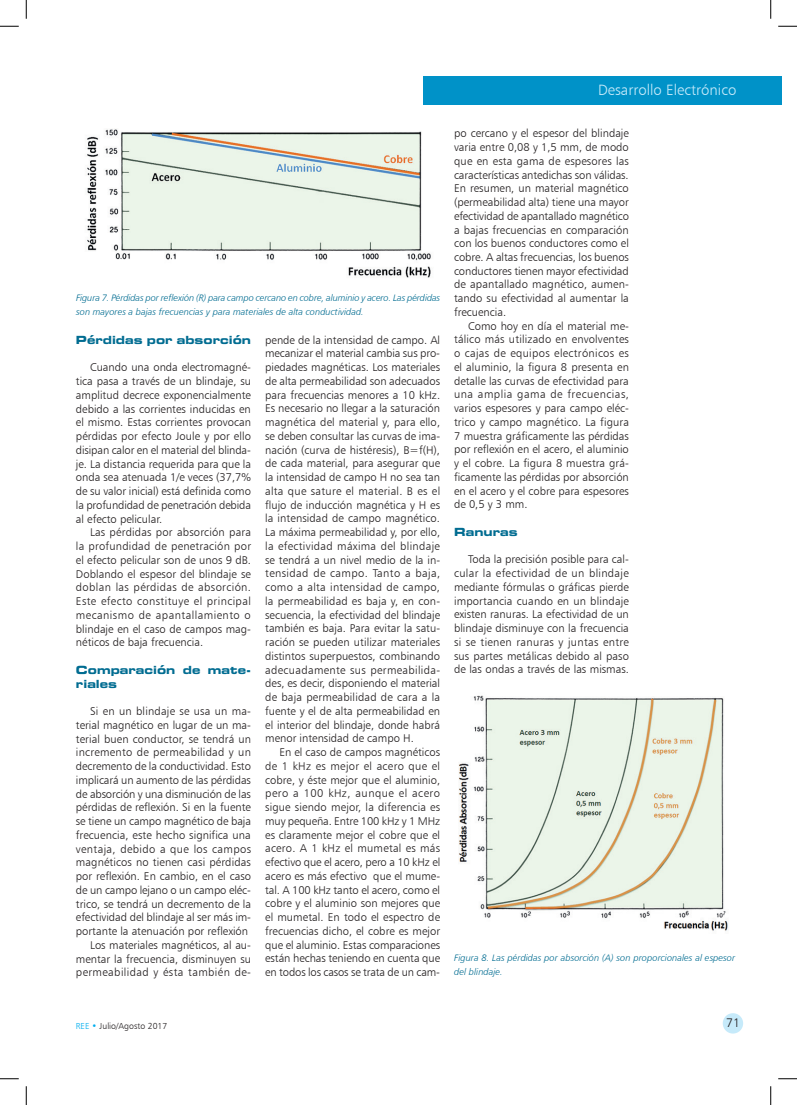
<style>
.page{position:relative;width:797px;height:1105px;background:#fff}
.page>*{position:absolute;margin:0;border:0;box-sizing:border-box;transform-origin:0 0}
.t1{font:15px "Humanist 777 BT Light B";color:#c6eafa}
.t2{font:12.5px "Humanist 777 BT Light B";color:#231f20}
.t3{font:11.25px/13.8px "Humanist 777 BT Light B";color:#231f20;text-align:justify}
.t4{font:11.25px/13.8px "Eurostile Bold Extended Two";color:#006c91}
.t5{font:9.38px/13.8px "Humanist 777 BT Light Italic B";color:#006c91}
.t6{font:8.75px "Humanist 777 BT Light B";color:#231f20}
.s1{color:#00aeef}
</style>
<div class="page">
<div style="left:423px;top:76px;width:358px;height:29px;background:#0092c8"></div>
<div style="left:722px;top:1013px;width:21px;height:20px;background:#c6eafa;border-radius:50%"></div>
<img style="left:87px;top:129px;width:344px;height:149px">
<img style="left:459px;top:695px;width:269px;height:236px">
<svg style="left:0;top:25px;width:19px;height:2px"></svg>
<svg style="left:778px;top:25px;width:19px;height:2px"></svg>
<svg style="left:0;top:1078px;width:19px;height:1px"></svg>
<svg style="left:778px;top:1078px;width:19px;height:1px"></svg>
<svg style="left:25px;top:0;width:2px;height:19px"></svg>
<svg style="left:25px;top:1086px;width:2px;height:19px"></svg>
<svg style="left:770px;top:0;width:1px;height:19px"></svg>
<svg style="left:770px;top:1086px;width:1px;height:19px"></svg>
<p class="t5" style="left:76px;top:291px;width:365px">Figura 7. Pérdidas por reflexión (R) para campo cercano en cobre, aluminio y acero. Las pérdidas son mayores a bajas frecuencias y para materiales de alta conductividad.</p>
<p class="t4" style="left:76px;top:333px;width:177px">Pérdidas por absorción</p>
<p class="t3" style="left:76px;top:360px;width:177px;text-indent:14px">Cuando una onda electromagné&shy;tica pasa a través de un blindaje, su amplitud decrece exponencialmente debido a las corrientes inducidas en el mismo. Estas corrientes provocan pérdidas por efecto Joule y por ello disipan calor en el material del blinda&shy;je. La distancia requerida para que la onda sea atenuada 1/e veces (37,7% de su valor inicial) está definida como la profundidad de penetración debida al efecto pelicular.</p>
<p class="t3" style="left:76px;top:525px;width:177px;text-indent:14px">Las pérdidas por absorción para la profundidad de penetración por el efecto pelicular son de unos 9 dB.<br>Doblando el espesor del blindaje se doblan las pérdidas de absorción.<br>Este efecto constituye el principal mecanismo de apantallamiento o blindaje en el caso de campos mag&shy;néticos de baja frecuencia.</p>
<p class="t4" style="left:76px;top:663px;width:176px">Comparación de mate&shy;riales</p>
<p class="t3" style="left:76px;top:704px;width:177px;text-align:right">Si en un blindaje se usa un ma&shy;terial magnético en lugar de un ma&shy;terial buen conductor, se tendrá un incremento de permeabilidad y un decremento de la conductividad. Esto implicará un aumento de las pérdidas de absorción y una disminución de las pérdidas de reflexión. Si en la fuente se tiene un campo magnético de baja frecuencia, este hecho significa una ventaja, debido a que los campos magnéticos no tienen casi pérdidas por reflexión. En cambio, en el caso de un campo lejano o un campo eléc&shy;trico, se tendrá un decremento de la efectividad del blindaje al ser más im&shy;portante la atenuación por reflexión Los materiales magnéticos, al au&shy;mentar la frecuencia, disminuyen su permeabilidad y ésta también de-</p>
<p class="t3" style="left:265px;top:333px;width:176px">pende de la intensidad de campo. Al mecanizar el material cambia sus pro&shy;piedades magnéticas. Los materiales de alta permeabilidad son adecuados para frecuencias menores a 10 kHz.<br>Es necesario no llegar a la saturación magnética del material y, para ello, se deben consultar las curvas de ima&shy;nación (curva de histéresis), B=f(H), de cada material, para asegurar que la intensidad de campo H no sea tan alta que sature el material. B es el flujo de inducción magnética y H es la intensidad de campo magnético.<br>La máxima permeabilidad y, por ello, la efectividad máxima del blindaje se tendrá a un nivel medio de la in&shy;tensidad de campo. Tanto a baja, como a alta intensidad de campo, la permeabilidad es baja y, en con&shy;secuencia, la efectividad del blindaje también es baja. Para evitar la satu&shy;ración se pueden utilizar materiales distintos superpuestos, combinando adecuadamente sus permeabilida&shy;des, es decir, disponiendo el material de baja permeabilidad de cara a la fuente y el de alta permeabilidad en el interior del blindaje, donde habrá menor intensidad de campo H.</p>
<p class="t3" style="left:265px;top:745px;width:176px;text-indent:14px">En el caso de campos magnéticos de 1 kHz es mejor el acero que el cobre, y éste mejor que el aluminio, pero a 100 kHz, aunque el acero sigue siendo mejor, la diferencia es muy pequeña. Entre 100 kHz y 1 MHz es claramente mejor el cobre que el acero. A 1 kHz el mumetal es más efectivo que el acero, pero a 10 kHz el acero es más efectivo que el mume&shy;tal. A 100 kHz tanto el acero, como el cobre y el aluminio son mejores que el mumetal. En todo el espectro de frecuencias dicho, el cobre es mejor que el aluminio. Estas comparaciones están hechas teniendo en cuenta que en todos los casos se trata de un cam-</p>
<h1 class="t1" style="left:598px;top:81px;width:140px">Desarrollo Electrónico</h1>
<p class="t3" style="left:454px;top:126px;width:176px">po cercano y el espesor del blindaje varia entre 0,08 y 1,5 mm, de modo que en esta gama de espesores las características antedichas son válidas.<br>En resumen, un material magnético (permeabilidad alta) tiene una mayor efectividad de apantallado magnético a bajas frecuencias en comparación con los buenos conductores como el cobre. A altas frecuencias, los buenos conductores tienen mayor efectividad de apantallado magnético, aumen&shy;tando su efectividad al aumentar la frecuencia.</p>
<p class="t3" style="left:454px;top:319px;width:176px;text-indent:14px">Como hoy en día el material me&shy;tálico más utilizado en envolventes o cajas de equipos electrónicos es el aluminio, la figura 8 presenta en detalle las curvas de efectividad para una amplia gama de frecuencias, varios espesores y para campo eléc&shy;trico y campo magnético. La figura 7 muestra gráficamente las pérdidas por reflexión en el acero, el aluminio y el cobre. La figura 8 muestra grá&shy;ficamente las pérdidas por absorción en el acero y el cobre para espesores de 0,5 y 3 mm.</p>
<p class="t4" style="left:454px;top:525px;width:65px">Ranuras</p>
<p class="t3" style="left:454px;top:552px;width:176px;text-indent:14px">Toda la precisión posible para cal&shy;cular la efectividad de un blindaje mediante fórmulas o gráficas pierde importancia cuando en un blindaje existen ranuras. La efectividad de un blindaje disminuye con la frecuencia si se tienen ranuras y juntas entre sus partes metálicas debido al paso de las ondas a través de las mismas.</p>
<p class="t5" style="left:454px;top:951px;width:282px">Figura 8. Las pérdidas por absorción (A) son proporcionales al espesor del blindaje.</p>
<p class="t6" style="left:76px;top:1020px;width:93px"><span class="s1">REE •</span> Julio/Agosto 2017</p>
<p class="t2" style="left:726px;top:1015px;width:16px">71</p>
</div>
